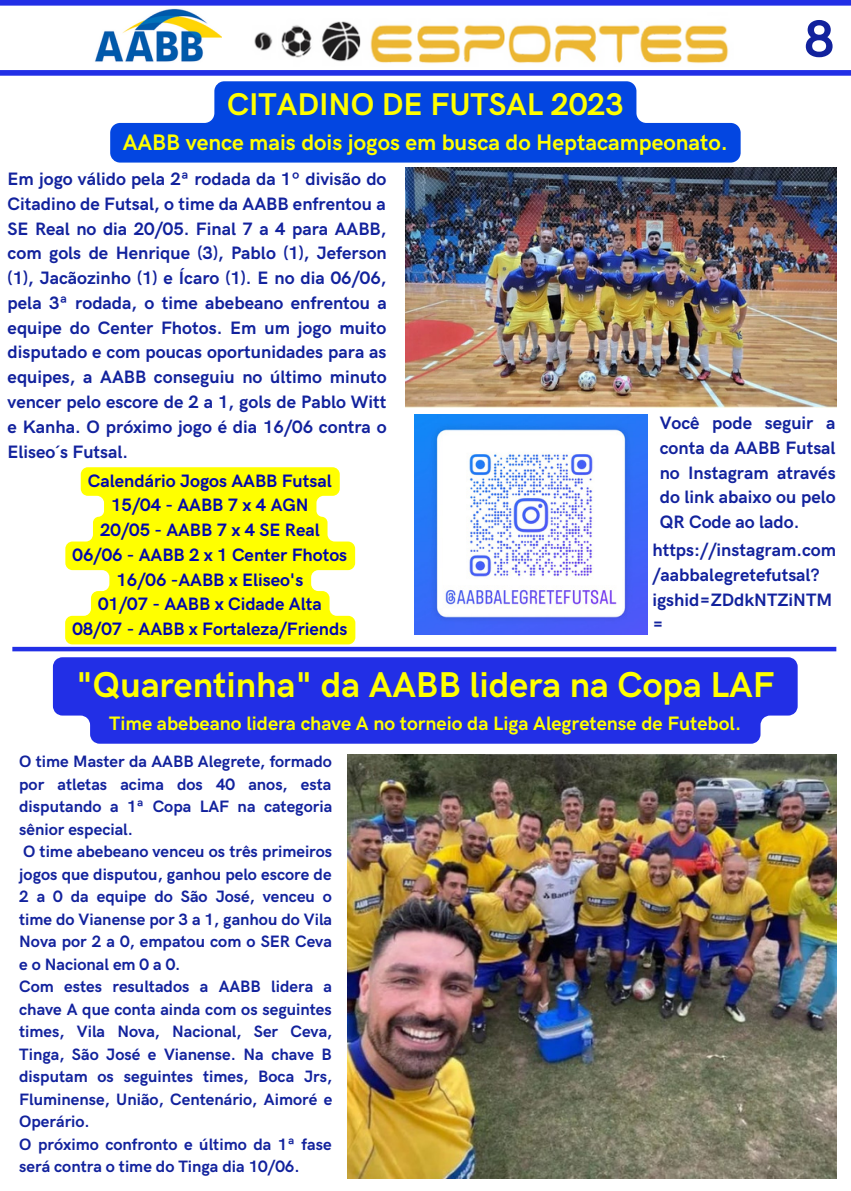
<style>
.page{position:relative;width:851px;height:1191px;background:#fff}
.page>*{position:absolute;margin:0;border:0;box-sizing:border-box;transform-origin:0 0}
.t1{font:700 52.5px "HK Grotesk";color:#12229d}
.t2{font:700 36px "HK Grotesk";color:#ff0}
.t3{font:700 31.5px "HK Grotesk";color:#ff0}
.t4{font:700 22.5px "HK Grotesk";color:#ff0}
.t5{font:700 19.5px "HK Grotesk";color:#ff0}
.t6{font:700 18px/24.8px "HK Grotesk";color:#12229d;text-align:justify}
.t7{font:700 18px "HK Grotesk";color:#0007ad}
.t8{font:700 16.5px/22.5px "HK Grotesk";color:#12229d;text-align:justify}
</style>
<div class="page">
<img style="left:347px;top:1178px;width:419px;height:1px">
<img style="left:254px;top:21px;width:475px;height:43px">
<div style="left:0;top:70px;width:850px;height:6px;background:#222fe6"></div>
<img style="left:95px;top:8px;width:126px;height:54px">
<div style="left:0;top:0;width:850px;height:6px;background:#222fe6"></div>
<img style="left:414px;top:414px;width:233px;height:220px">
<svg style="left:65px;top:467px;width:290px;height:177px;fill:#ff0"></svg>
<div style="left:12px;top:646px;width:824px;height:5px;background:#222fe6"></div>
<img style="left:405px;top:167px;width:431px;height:240px">
<img style="left:347px;top:754px;width:489px;height:423px">
<svg style="left:110px;top:81px;width:630px;height:81px;fill:#0346e1"></svg>
<div style="left:53px;top:657px;width:744px;height:86px;background:#222fe6"></div>
<p class="t3" style="left:227px;top:86px;width:398px">CITADINO DE FUTSAL 2023</p>
<p class="t4" style="left:123px;top:129px;width:606px">AABB vence mais dois jogos em busca do Heptacampeonato.</p>
<p class="t1" style="left:803px;top:9px;width:32px">8</p>
<p class="t6" style="left:8px;top:167px;width:380px">Em jogo válido pela 2ª rodada da 1º divisão do Citadino de Futsal, o time da AABB enfrentou a SE Real no dia 20/05. Final 7 a 4 para AABB, com gols de Henrique (3), Pablo (1), Jeferson (1), Jacãozinho (1) e Ícaro (1). E no dia 06/06, pela 3ª rodada, o time abebeano enfrentou a equipe do Center Fhotos. Em um jogo muito disputado e com poucas oportunidades para as equipes, a AABB conseguiu no último minuto vencer pelo escore de 2 a 1, gols de Pablo Witt e Kanha. O próximo jogo é dia 16/06 contra o Eliseo´s Futsal.</p>
<p class="t7" style="left:88px;top:470px;width:245px">Calendário Jogos AABB Futsal</p>
<p class="t7" style="left:111px;top:495px;width:199px">15/04 - AABB 7 x 4 AGN</p>
<p class="t7" style="left:100px;top:520px;width:221px">20/05 - AABB 7 x 4 SE Real</p>
<p class="t7" style="left:73px;top:544px;width:276px">06/06 - AABB 2 x 1 Center Fhotos</p>
<p class="t7" style="left:116px;top:569px;width:188px">16/06 -AABB x Eliseo's</p>
<p class="t7" style="left:98px;top:594px;width:225px">01/07 - AABB x Cidade Alta</p>
<p class="t7" style="left:72px;top:619px;width:276px">08/07 - AABB x Fortaleza/Friends</p>
<p class="t6" style="left:659px;top:411px;width:177px">Você pode seguir a conta da AABB Futsal no Instagram através do link abaixo ou pelo QR Code ao lado.</p>
<p class="t6" style="left:652px;top:538px;width:185px;text-align:left">https://instagram.com /aabbalegretefutsal? igshid=ZDdkNTZiNTM =</p>
<p class="t2" style="left:76px;top:664px;width:700px">"Quarentinha" da AABB lidera na Copa LAF</p>
<p class="t5" style="left:109px;top:712px;width:633px">Time abebeano lidera chave A no torneio da Liga Alegretense de Futebol.</p>
<p class="t8" style="left:19px;top:751px;width:314px">O time Master da AABB Alegrete, formado por atletas acima dos 40 anos, esta disputando a 1ª Copa LAF na categoria sênior especial.</p>
<p class="t8" style="left:19px;top:841px;width:314px">O time abebeano venceu os três primeiros jogos que disputou, ganhou pelo escore de 2 a 0 da equipe do São José, venceu o time do Vianense por 3 a 1, ganhou do Vila Nova por 2 a 0, empatou com o SER Ceva e o Nacional em 0 a 0.</p>
<p class="t8" style="left:19px;top:976px;width:314px">Com estes resultados a AABB lidera a chave A que conta ainda com os seguintes times, Vila Nova, Nacional, Ser Ceva, Tinga, São José e Vianense. Na chave B disputam os seguintes times, Boca Jrs, Fluminense, União, Centenário, Aimoré e Operário.</p>
<p class="t8" style="left:19px;top:1133px;width:314px">O próximo confronto e último da 1ª fase será contra o time do Tinga dia 10/06.</p>
</div>
